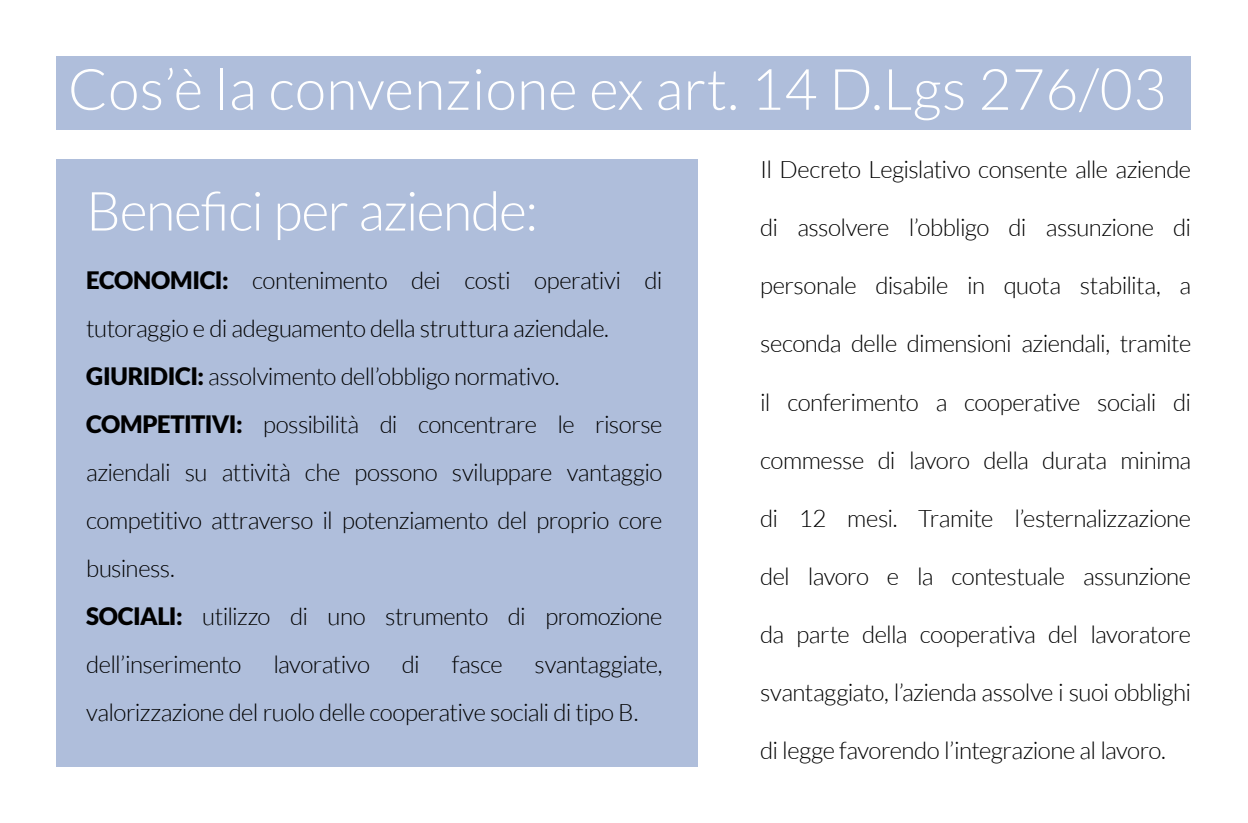
<style>
.page{position:relative;width:1248px;height:823px;background:#fff}
.page>*{position:absolute;margin:0;border:0;box-sizing:border-box;transform-origin:0 0}
.t1{font:300 57px "Lato";letter-spacing:.01em;color:#fff}
.t2{font:300 54px "Lato";letter-spacing:-.025em;color:#fff}
.t3{font:300 24px/48px "Lato";letter-spacing:-.025em;color:#000}
.s1{font-weight:900}
</style>
<div class="page">
<div style="left:57px;top:159px;width:640px;height:606px;background:#afbedb"></div>
<div style="left:57px;top:57px;width:1134px;height:73px;background:#afbedb"></div>
<h1 class="t1" style="left:68px;top:59px;width:1099px">Cos’è la convenzione ex art. 14 D.Lgs 276/03</h1>
<h2 class="t2" style="left:86px;top:182px;width:453px">Benefici per aziende:</h2>
<p class="t3" style="left:86px;top:256px;width:578px"><span class="s1">ECONOMICI:</span> contenimento dei costi operativi di tutoraggio e di adeguamento della struttura aziendale.<br><span class="s1">GIURIDICI:</span> assolvimento dell’obbligo normativo.<br><span class="s1">COMPETITIVI:</span> possibilità di concentrare le risorse aziendali su attività che possono sviluppare vantaggio competitivo attraverso il potenziamento del proprio core business.<br><span class="s1">SOCIALI:</span> utilizzo di uno strumento di promozione dell’inserimento</p>
<p class="t3" style="left:273px;top:640px;width:98px">lavorativo</p>
<p class="t3" style="left:402px;top:640px;width:19px">di</p>
<p class="t3" style="left:451px;top:640px;width:53px">fasce</p>
<p class="t3" style="left:86px;top:640px;width:577px;text-indent:448px">svantaggiate, valorizzazione del ruolo delle cooperative sociali di tipo B.</p>
<p class="t3" style="left:760px;top:146px;width:432px">Il Decreto Legislativo consente alle aziende</p>
<p class="t3" style="left:760px;top:204px;width:432px">di assolvere l’obbligo di assunzione di</p>
<p class="t3" style="left:760px;top:262px;width:432px">personale disabile in quota stabilita, a</p>
<p class="t3" style="left:760px;top:320px;width:432px">seconda delle dimensioni aziendali, tramite</p>
<p class="t3" style="left:760px;top:378px;width:432px">il conferimento a cooperative sociali di</p>
<p class="t3" style="left:760px;top:436px;width:432px">commesse di lavoro della durata minima</p>
<p class="t3" style="left:760px;top:494px;width:432px">di 12 mesi. Tramite l’esternalizzazione</p>
<p class="t3" style="left:760px;top:552px;width:432px">del lavoro e la contestuale assunzione</p>
<p class="t3" style="left:760px;top:610px;width:432px">da parte della cooperativa del lavoratore</p>
<p class="t3" style="left:760px;top:668px;width:432px">svantaggiato, l’azienda assolve i suoi obblighi</p>
<p class="t3" style="left:760px;top:726px;width:407px">di legge favorendo l’integrazione al lavoro.</p>
</div>
